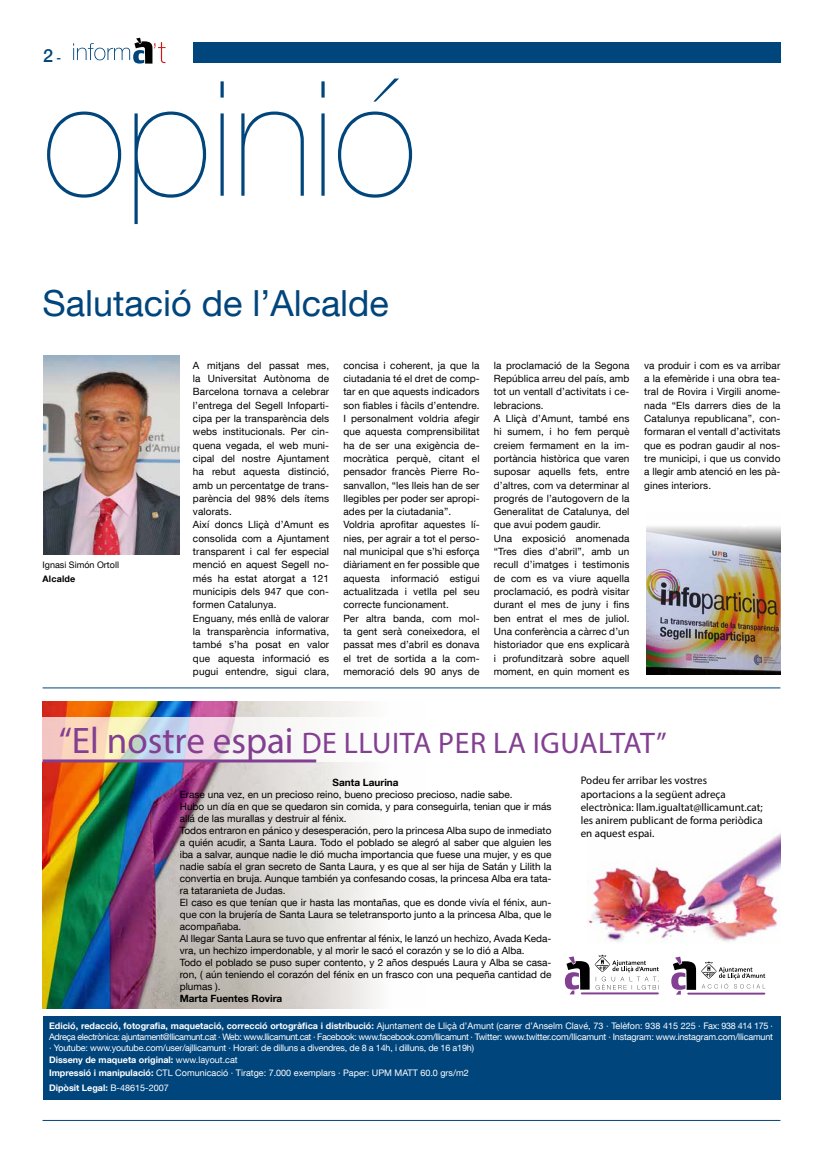
<style>
.page{position:relative;width:823px;height:1163px;background:#fff}
.page>*{position:absolute;margin:0;border:0;box-sizing:border-box;transform-origin:0 0}
.t1{font:200 160px "Helvetica Neue LT Com";color:#00457c}
.t2{font:35.9px "Helvetica Neue LT Com";color:#00457c}
.t3{font:29.8px "Myriad Pro";letter-spacing:.02em;color:#833f91}
.t4{font:500 18px "Helvetica Neue";color:#00457c}
.t5{font:11px/13.2px "Myriad Pro";color:#000}
.t6{font:10px/13.3px "Helvetica Neue LT Com";letter-spacing:.01em;color:#000}
.t7{font:700 10px "Helvetica Neue LT Com";color:#000}
.t8{font:9px/10.8px "Helvetica Neue LT Com";letter-spacing:-.02em;color:#fff;text-align:justify}
.t9{font:9px/12.8px "Helvetica Neue LT Com";color:#fff}
.t10{font:700 9px "Helvetica Neue LT Com";color:#fff}
.t11{font:9px "Helvetica Neue LT Com";color:#000}
.t12{font:700 9px "Helvetica Neue LT Com";letter-spacing:.02em;color:#000}
.s1{font-size:12px}
.s2{font-size:37px}
.s3{font-weight:700}
.s4{font-weight:400}
</style>
<div class="page">
<div style="left:193px;top:43px;width:587px;height:20px;background:#00457c"></div>
<hr style="left:43px;top:1119px;width:737px;height:1px;background:#00457c">
<svg style="left:73px;top:38px;width:92px;height:26px"></svg>
<img style="left:43px;top:355px;width:136px;height:199px">
<div style="left:43px;top:1016px;width:737px;height:83px;background:#00457c"></div>
<img style="left:43px;top:701px;width:333px;height:306px">
<img style="left:587px;top:834px;width:192px;height:108px">
<svg style="left:564px;top:954px;width:94px;height:40px"></svg>
<svg style="left:671px;top:956px;width:94px;height:38px"></svg>
<svg style="left:43px;top:717px;width:333px;height:44px"></svg>
<hr style="left:43px;top:759px;width:273px;height:3px;background:#833f91">
<hr style="left:43px;top:687px;width:737px;height:1px;background:#00457c">
<img style="left:646px;top:526px;width:134px;height:148px">
<h3 class="t4" style="left:43px;top:41px;width:20px">2 <span class="s1">-</span></h3>
<h1 class="t1" style="left:43px;top:46px;width:375px">opinió</h1>
<h2 class="t2" style="left:43px;top:280px;width:347px">Salutació de l’Alcalde</h2>
<p class="t11" style="left:43px;top:559px;width:78px">Ignasi Simón Ortoll</p>
<p class="t12" style="left:43px;top:572px;width:34px">Alcalde</p>
<p class="t6" style="left:193px;top:358px;width:138px">A mitjans del passat mes, la Universitat Autònoma de<br>Barcelona tornava a celebrar l’entrega del Segell Infoparti&shy;cipa per la transparència dels webs institucionals. Per cin&shy;quena vegada, el web muni&shy;cipal del nostre Ajuntament ha rebut aquesta distinció, amb un percentatge de trans&shy;parència del 98% dels ítems valorats.<br>Així doncs Lliçà d’Amunt es consolida com a Ajuntament transparent i cal fer especial menció en aquest Segell no&shy;més ha estat atorgat a 121 municipis dels 947 que con&shy;formen Catalunya.<br>Enguany, més enllà de valorar la transparència informativa, també s’ha posat en valor que aquesta informació es pugui entendre, sigui clara,</p>
<p class="t6" style="left:343px;top:358px;width:138px">concisa i coherent, ja que la ciutadania té el dret de comp&shy;tar en que aquests indicadors son fiables i fàcils d’entendre.<br>I personalment voldria afegir que aquesta comprensibilitat ha de ser una exigència de&shy;mocràtica perquè, citant el pensador francès Pierre Ro&shy;sanvallon, “les lleis han de ser llegibles per poder ser apropi&shy;ades per la ciutadania”.<br>Voldria aprofitar aquestes lí&shy;nies, per agrair a tot el perso&shy;nal municipal que s’hi esforça diàriament en fer possible que aquesta informació estigui actualitzada i vetlla pel seu correcte funcionament.<br>Per altra banda, com mol&shy;ta gent serà coneixedora, el passat mes d’abril es donava el tret de sortida a la com&shy;memoració dels 90 anys de</p>
<p class="t6" style="left:493px;top:358px;width:137px">la proclamació de la Segona<br>República arreu del país, amb tot un ventall d’activitats i ce&shy;lebracions.<br>A Lliçà d’Amunt, també ens hi sumem, i ho fem perquè creiem fermament en la im&shy;portància històrica que varen suposar aquells fets, entre d’altres, com va determinar al progrés de l’autogovern de la<br>Generalitat de Catalunya, del que avui podem gaudir.<br>Una exposició anomenada “Tres dies d’abril”, amb un recull d’imatges i testimonis de com es va viure aquella proclamació, es podrà visitar durant el mes de juny i fins ben entrat el mes de juliol.<br>Una conferència a càrrec d’un historiador que ens explicarà i profunditzarà sobre aquell moment, en quin moment es</p>
<p class="t6" style="left:643px;top:358px;width:138px;text-align:justify">va produir i com es va arribar a la efemèride i una obra tea&shy;tral de Rovira i Virgili anome&shy;nada “Els darrers dies de la Catalunya republicana”, con&shy;formaran el ventall d’activitats que es podran gaudir al nos&shy;tre municipi, i que us convido a llegir amb atenció en les pà&shy;gines interiors.</p>
<h3 class="t3" style="left:59px;top:725px;width:609px"><span class="s2">“El nostre espai</span> DE LLUITA PER LA IGUALTAT”</h3>
<p class="t7" style="left:332px;top:776px;width:67px">Santa Laurina</p>
<p class="t6" style="left:180px;top:788px;width:373px;line-height:12px">Erase una vez, en un precioso reino, bueno precioso precioso, nadie sabe.<br>Hubo un día en que se quedaron sin comida, y para conseguirla, tenian que ir más allá de las murallas y destruir al fénix.<br>Todos entraron en pánico y desesperación, pero la princesa Alba supo de inmediato a quién acudir, a Santa Laura. Todo el poblado se alegró al saber que alguien les iba a salvar, aunque nadie le dió mucha importancia que fuese una mujer, y es que nadie sabía el gran secreto de Santa Laura, y es que al ser hija de Satán y Lilith la convertia en bruja. Aunque también ya confesando cosas, la princesa Alba era tata&shy;ra tataranieta de Judas.<br>El caso es que tenían que ir hasta las montañas, que es donde vivía el fénix, aun&shy;que con la brujería de Santa Laura se teletransporto junto a la princesa Alba, que le acompañaba.<br>Al llegar Santa Laura se tuvo que enfrentar al fénix, le lanzó un hechizo, Avada Keda&shy;vra, un hechizo imperdonable, y al morir le sacó el corazón y se lo dió a Alba.<br>Todo el poblado se puso super contento, y 2 años después Laura y Alba se casa&shy;ron, ( aún teniendo el corazón del fénix en un frasco con una pequeña cantidad de plumas ).</p>
<p class="t7" style="left:180px;top:991px;width:104px">Marta Fuentes Rovira</p>
<p class="t5" style="left:580px;top:773px;width:183px">Podeu fer arribar les vostres aportacions a la següent adreça electrònica: llam.igualtat@llicamunt.cat; les anirem publicant de forma periòdica en aquest espai.</p>
<p class="t8" style="left:49px;top:1019px;width:725px"><span class="s3">Edició, redacció, fotografia, maquetació, correcció ortogràfica i distribució:</span> Ajuntament de Lliçà d’Amunt (carrer d’Anselm Clavé, 73 · Telèfon: 938 415 225 · Fax: 938 414 175 · Adreça electrònica: ajuntament@llicamunt.cat · Web: www.llicamunt.cat · Facebook: www.facebook.com/llicamunt · Twitter: www.twitter.com/llicamunt · Instagram: www.instagram.com/llicamunt · Youtube: www.youtube.com/user/ajllicamunt · Horari: de dilluns a divendres, de 8 a 14h, i dilluns, de 16 a19h)</p>
<p class="t9" style="left:49px;top:1053px;width:421px"><span class="s3">Disseny de maqueta original:</span> www.layout.cat<br><span class="s3">Impressió i manipulació:</span> CTL Comunicació · Tiratge: 7.000 exemplars · Paper: UPM MATT 60.0 grs/m2</p>
<p class="t10" style="left:49px;top:1081px;width:121px">Dipòsit Legal: <span class="s4">B-48615-2007</span></p>
</div>
